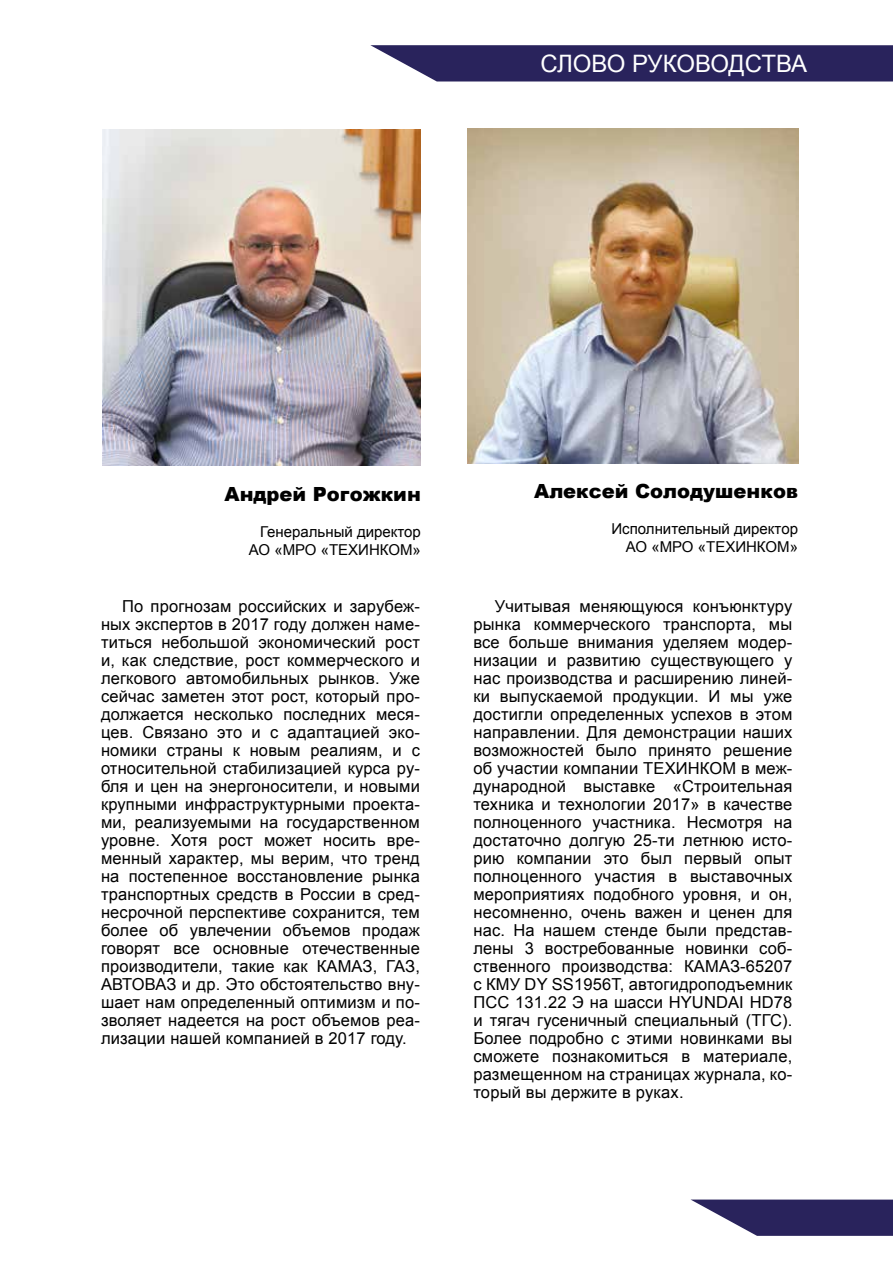
<style>
.page{position:relative;width:893px;height:1263px;background:#fff}
.page>*{position:absolute;margin:0;border:0;box-sizing:border-box;transform-origin:0 0}
.t1{font:24px "Arial";letter-spacing:-.015em;color:#fff}
.t2{font:900 19.5px "Arial";color:#000}
.t3{font:16.5px/18px "Arial";letter-spacing:.01em;color:#000;text-align:justify}
.t4{font:15px/18px "Arial";color:#000;text-align:right}
</style>
<div class="page">
<svg style="left:370px;top:45px;width:523px;height:36px;background:#373267"></svg>
<svg style="left:690px;top:1199px;width:203px;height:37px"></svg>
<img style="left:102px;top:130px;width:319px;height:336px">
<img style="left:467px;top:129px;width:331px;height:334px">
<h1 class="t1" style="left:541px;top:48px;width:268px">СЛОВО РУКОВОДСТВА</h1>
<p class="t2" style="left:224px;top:480px;width:198px">Андрей Рогожкин</p>
<p class="t4" style="left:249px;top:523px;width:174px">Генеральный директор<br>АО «МРО «ТЕХИНКОМ»</p>
<p class="t2" style="left:534px;top:477px;width:265px">Алексей Солодушенков</p>
<p class="t4" style="left:611px;top:520px;width:188px">Исполнительный директор<br>АО «МРО «ТЕХИНКОМ»</p>
<p class="t3" style="left:101px;top:597px;width:320px;text-indent:21px">По прогнозам российских и зарубеж&shy;ных экспертов в 2017 году должен наме&shy;титься небольшой экономический рост и, как следствие, рост коммерческого и легкового автомобильных рынков. Уже сейчас заметен этот рост, который про&shy;должается несколько последних меся&shy;цев. Связано это и с адаптацией эко&shy;номики страны к новым реалиям, и с относительной стабилизацией курса ру&shy;бля и цен на энергоносители, и новыми крупными инфраструктурными проекта&shy;ми, реализуемыми на государственном уровне. Хотя рост может носить вре&shy;менный характер, мы верим, что тренд на постепенное восстановление рынка транспортных средств в России в сред&shy;несрочной перспективе сохранится, тем более об увлечении объемов продаж говорят все основные отечественные производители, такие как КАМАЗ, ГАЗ, АВТОВАЗ и др. Это обстоятельство вну&shy;шает нам определенный оптимизм и по&shy;зволяет надеется на рост объемов реа&shy;лизации нашей компанией в 2017 году.</p>
<p class="t3" style="left:473px;top:597px;width:320px;text-indent:21px">Учитывая меняющуюся конъюнктуру рынка коммерческого транспорта, мы все больше внимания уделяем модер&shy;низации и развитию существующего у нас производства и расширению линей&shy;ки выпускаемой продукции. И мы уже достигли определенных успехов в этом направлении. Для демонстрации наших возможностей было принято решение об участии компании ТЕХИНКОМ в меж&shy;дународной выставке «Строительная техника и технологии 2017» в качестве полноценного участника. Несмотря на достаточно долгую 25-ти летнюю исто&shy;рию компании это был первый опыт полноценного участия в выставочных мероприятиях подобного уровня, и он, несомненно, очень важен и ценен для нас. На нашем стенде были представ&shy;лены 3 востребованные новинки соб&shy;ственного производства: КАМАЗ-65207 с КМУ DY SS1956T, автогидроподъемник ПСС 131.22 Э на шасси HYUNDAI HD78 и тягач гусеничный специальный (ТГС).<br>Более подробно с этими новинками вы сможете познакомиться в материале, размещенном на страницах журнала, ко&shy;торый вы держите в руках.</p>
</div>
